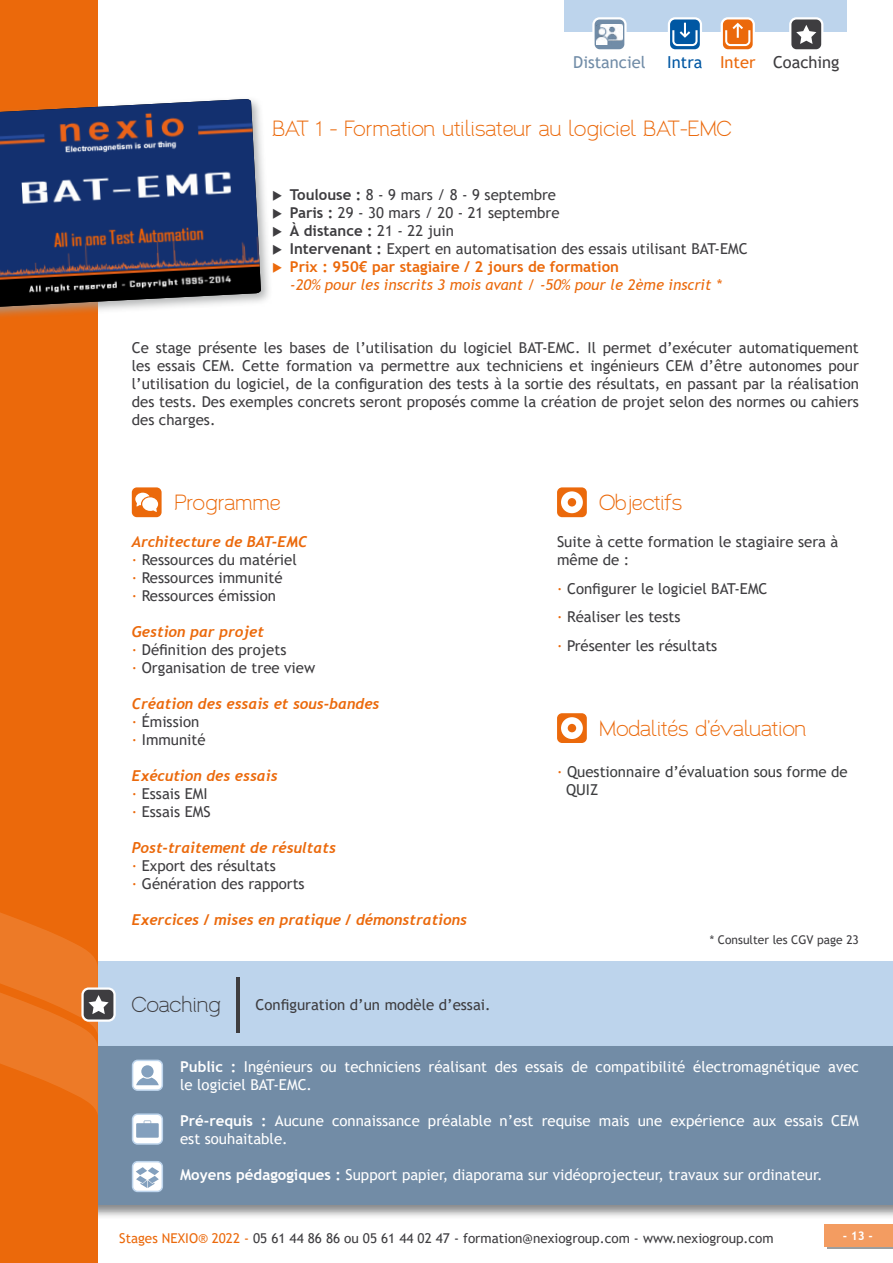
<style>
.page{position:relative;width:893px;height:1263px;background:#fff}
.page>*{position:absolute;margin:0;border:0;box-sizing:border-box;transform-origin:0 0}
.t1{font:21px "Santor";color:#eb690b}
.t2{font:21px "Santor";color:#3e3d40}
.t3{font:16.5px "Trebuchet MS";color:#3e3d40}
.t4{font:16.5px "Trebuchet MS";color:#718ca7}
.t5{font:15px/18px "Trebuchet MS";color:#3e3d40}
.t6{font:15px/18px "Trebuchet MS";color:#fff}
.t7{font:italic 700 15px "Trebuchet";color:#eb690b}
.t8{font:italic 15px/18px "Trebuchet MS";color:#eb690b}
.t9{font:15px/18px "Trebuchet MS";color:#3d3e40}
.t10{font:700 15px "Trebuchet MS";color:#3e3d40}
.t11{font:13.5px "Trebuchet MS";color:#3e3d40}
.t12{font:12px "Trebuchet MS";color:#3e3d40}
.t13{font:700 12px "Trebuchet MS";color:#fff}
.s1{color:#0057a3}
.s2{color:#eb690b}
.s3{font-weight:700}
.s4{font-weight:400}
.s5{font-weight:700;font-style:normal}
</style>
<div class="page">
<div style="left:0;top:962px;width:893px;height:114px;background:#bdd4ec"></div>
<div style="left:0;top:1044px;width:893px;height:175px;background:#646567;opacity:.75"></div>
<div style="left:0;top:1046px;width:893px;height:159px;background:#728ca6"></div>
<div style="left:557px;top:487px;width:30px;height:30px;background:#eb690b;border-radius:5px"></div>
<div style="left:561px;top:491px;width:22px;height:22px;background:#fff;border-radius:50%"></div>
<div style="left:568px;top:498px;width:8px;height:8px;background:#eb690b;border-radius:50%"></div>
<div style="left:132px;top:487px;width:30px;height:30px;background:#eb690b;border-radius:5px"></div>
<svg style="left:135px;top:493px;width:23px;height:19px"></svg>
<hr style="left:236px;top:977px;width:4px;height:55px;background:#3e3d40">
<div style="left:0;top:0;width:98px;height:1263px;background:#eb690b"></div>
<div style="left:0;top:95px;width:273px;height:226px;background:#9c9e9f;opacity:.75"></div>
<img style="left:0;top:99px;width:261px;height:208px">
<div style="left:83px;top:988px;width:32px;height:32px;background:#3e3d40;border-radius:6px"></div>
<div style="left:81px;top:987px;width:35px;height:35px;border:2px solid #fff;border-radius:6px"></div>
<svg style="left:0;top:912px;width:109px;height:202px"></svg>
<div style="left:133px;top:1060px;width:29px;height:30px;background:#fff;border-radius:5px"></div>
<div style="left:132px;top:1059px;width:31px;height:32px;border:2px solid #bdd4ec;border-radius:5px"></div>
<div style="left:141px;top:1065px;width:13px;height:12px;background:#83a0be;border-radius:50%"></div>
<svg style="left:136px;top:1077px;width:23px;height:8px"></svg>
<div style="left:133px;top:1114px;width:29px;height:30px;background:#fff;border-radius:5px"></div>
<div style="left:132px;top:1113px;width:31px;height:32px;border:2px solid #bdd4ec;border-radius:5px"></div>
<svg style="left:136px;top:1120px;width:23px;height:18px"></svg>
<div style="left:133px;top:1162px;width:29px;height:29px;background:#fff;border-radius:5px"></div>
<div style="left:132px;top:1161px;width:31px;height:31px;border:2px solid #bdd4ec;border-radius:5px"></div>
<svg style="left:136px;top:1167px;width:23px;height:21px"></svg>
<div style="left:827px;top:1226px;width:66px;height:22px;background:#f39c61"></div>
<div style="left:825px;top:1224px;width:68px;height:22px;background:#f39c61"></div>
<div style="left:565px;top:0;width:282px;height:31px;background:#bdd4ec"></div>
<svg style="left:722px;top:18px;width:32px;height:32px"></svg>
<div style="left:721px;top:17px;width:34px;height:35px;border:2px solid #fff;border-radius:6px"></div>
<svg style="left:725px;top:23px;width:25px;height:23px"></svg>
<svg style="left:669px;top:18px;width:32px;height:32px"></svg>
<div style="left:668px;top:17px;width:34px;height:35px;border:2px solid #fff;border-radius:6px"></div>
<svg style="left:672px;top:23px;width:25px;height:23px"></svg>
<div style="left:790px;top:18px;width:32px;height:32px;background:#3e3d40;border-radius:6px"></div>
<div style="left:789px;top:17px;width:34px;height:35px;border:2px solid #fff;border-radius:6px"></div>
<svg style="left:796px;top:25px;width:20px;height:19px"></svg>
<div style="left:593px;top:18px;width:32px;height:32px;background:#718ca7;border-radius:6px"></div>
<div style="left:592px;top:17px;width:35px;height:35px;border:2px solid #fff;border-radius:6px"></div>
<img style="left:597px;top:24px;width:25px;height:21px">
<div style="left:557px;top:713px;width:30px;height:30px;background:#eb690b;border-radius:5px"></div>
<div style="left:561px;top:717px;width:22px;height:22px;background:#fff;border-radius:50%"></div>
<div style="left:568px;top:724px;width:8px;height:8px;background:#eb690b;border-radius:50%"></div>
<p class="t4" style="left:573px;top:52px;width:74px">Distanciel</p>
<p class="t3" style="left:667px;top:52px;width:174px"><span class="s1">Intra</span> <span class="s2">Inter</span> Coaching</p>
<h1 class="t1" style="left:272px;top:113px;width:461px">BAT 1 - Formation utilisateur au logiciel BAT-EMC</h1>
<p class="t5" style="left:272px;top:186px;width:285px">◆ <span class="s3">Toulouse :</span> 8 - 9 mars / 8 - 9 septembre</p>
<p class="t5" style="left:272px;top:204px;width:289px">◆ <span class="s3">Paris :</span> 29 - 30 mars / 20 - 21 septembre</p>
<p class="t10" style="left:272px;top:222px;width:183px">◆ À distance : <span class="s4">21 - 22 juin</span></p>
<p class="t5" style="left:272px;top:240px;width:477px">◆ <span class="s3">Intervenant :</span> Expert en automatisation des essais utilisant BAT-EMC</p>
<p class="t8" style="left:290px;top:258px;width:433px;text-indent:-18px">◆ <span class="s5">Prix : 950€ par stagiaire / 2 jours de formation<br></span>-20% pour les inscrits 3 mois avant / -50% pour le 2ème inscrit *</p>
<p class="t5" style="left:132px;top:339px;width:729px;text-align:justify">Ce stage présente les bases de l’utilisation du logiciel BAT-EMC. Il permet d’exécuter automatiquement les essais CEM. Cette formation va permettre aux techniciens et ingénieurs CEM d’être autonomes pour l’utilisation du logiciel, de la configuration des tests à la sortie des résultats, en passant par la réalisation des tests. Des exemples concrets seront proposés comme la création de projet selon des normes ou cahiers des charges.</p>
<h1 class="t1" style="left:174px;top:487px;width:108px">Programme</h1>
<p class="t7" style="left:132px;top:532px;width:177px">Architecture de BAT-EMC</p>
<p class="t5" style="left:132px;top:551px;width:166px"><span class="s2">·</span> Ressources du matériel <span class="s2">·</span> Ressources immunité<br><span class="s2">·</span> Ressources émission</p>
<p class="t7" style="left:132px;top:622px;width:134px">Gestion par projet</p>
<p class="t5" style="left:132px;top:641px;width:185px"><span class="s2">·</span> Définition des projets<br><span class="s2">·</span> Organisation de tree view</p>
<p class="t7" style="left:132px;top:694px;width:249px">Création des essais et sous-bandes</p>
<p class="t5" style="left:132px;top:713px;width:75px"><span class="s2">·</span> Émission <span class="s2">·</span> Immunité</p>
<p class="t7" style="left:132px;top:766px;width:147px">Exécution des essais</p>
<p class="t5" style="left:132px;top:785px;width:80px"><span class="s2">·</span> Essais EMI <span class="s2">·</span> Essais EMS</p>
<p class="t7" style="left:132px;top:838px;width:206px">Post-traitement de résultats</p>
<p class="t5" style="left:132px;top:857px;width:174px"><span class="s2">·</span> Export des résultats<br><span class="s2">·</span> Génération des rapports</p>
<p class="t7" style="left:132px;top:910px;width:337px">Exercices / mises en pratique / démonstrations</p>
<h1 class="t2" style="left:132px;top:989px;width:91px">Coaching</h1>
<p class="t5" style="left:256px;top:996px;width:237px">Configuration d’un modèle d’essai.</p>
<h1 class="t1" style="left:600px;top:487px;width:84px">Objectifs</h1>
<p class="t5" style="left:557px;top:533px;width:283px">Suite à cette formation le stagiaire sera à même de :</p>
<p class="t5" style="left:557px;top:574px;width:212px;line-height:28.5px"><span class="s2">·</span> Configurer le logiciel BAT-EMC <span class="s2">·</span> Réaliser les tests<br><span class="s2">·</span> Présenter les résultats</p>
<h1 class="t1" style="left:600px;top:713px;width:208px">Modalités d’évaluation</h1>
<p class="t9" style="left:566px;top:762px;width:283px;text-indent:-9px"><span class="s2">·</span> Questionnaire d’évaluation sous forme de<br>QUIZ</p>
<p class="t12" style="left:710px;top:932px;width:150px">* Consulter les CGV page 23</p>
<p class="t6" style="left:180px;top:1058px;width:680px"><span class="s3">Public :</span> Ingénieurs ou techniciens réalisant des essais de compatibilité électromagnétique avec le logiciel BAT-EMC.</p>
<p class="t6" style="left:180px;top:1112px;width:680px"><span class="s3">Pré-requis :</span> Aucune connaissance préalable n’est requise mais une expérience aux essais CEM est souhaitable.</p>
<p class="t6" style="left:180px;top:1166px;width:644px"><span class="s3">Moyens pédagogiques :</span> Support papier, diaporama sur vidéoprojecteur, travaux sur ordinateur.</p>
<p class="t11" style="left:119px;top:1230px;width:656px"><span class="s2">Stages NEXIO® 2022 -</span> 05 61 44 86 86 ou 05 61 44 02 47 - formation@nexiogroup.com - www.nexiogroup.com</p>
<p class="t13" style="left:843px;top:1228px;width:32px">- 13 -</p>
</div>
